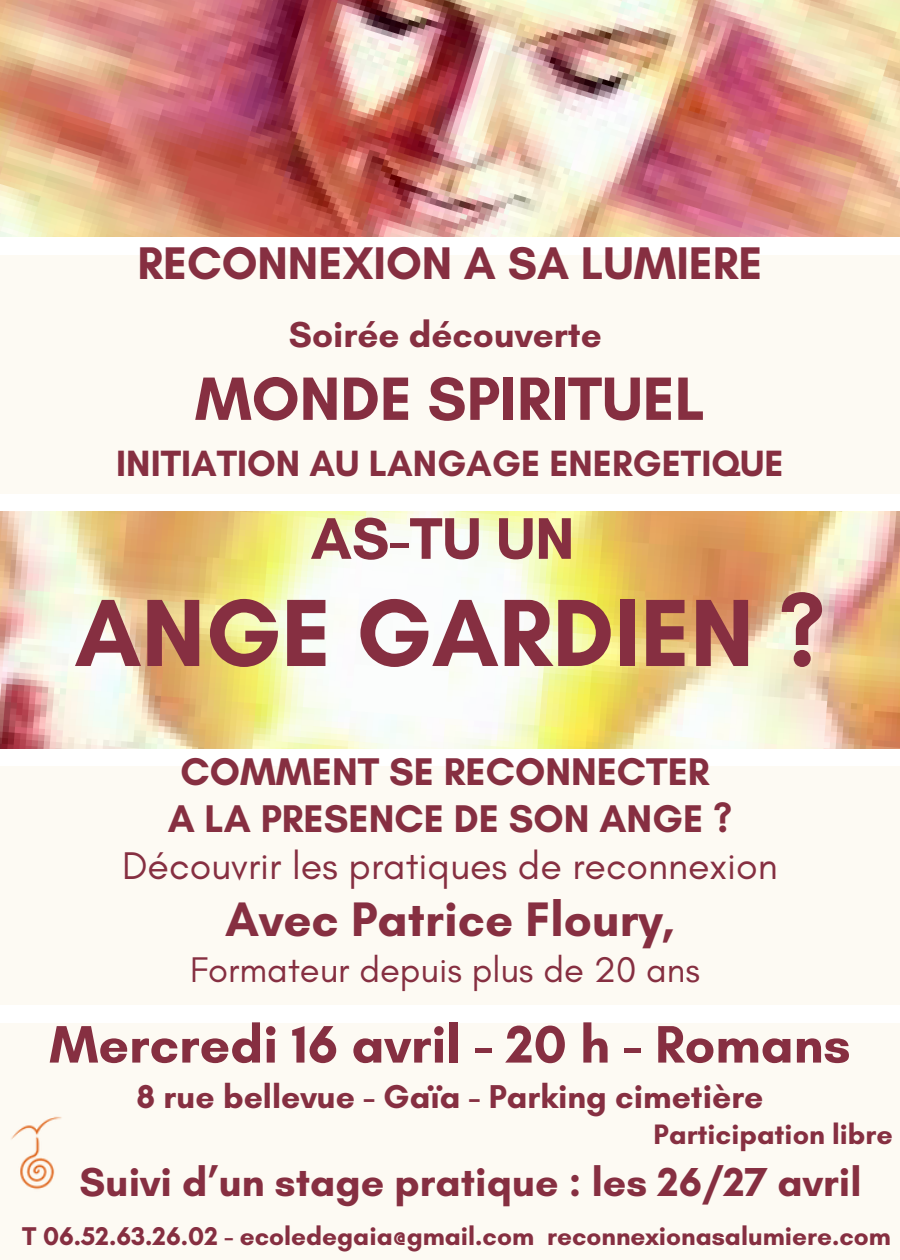
<style>
.page{position:relative;width:900px;height:1260px;background:#fff}
.page>*{position:absolute;margin:0;border:0;box-sizing:border-box;transform-origin:0 0}
.t1{font:700 97.25px "Glacial Indifference";color:#862f41}
.t2{font:700 62.25px "Glacial Indifference";color:#862f41}
.t3{font:700 59.75px "Glacial Indifference";color:#862f41}
.t4{font:700 53.75px "Glacial Indifference";color:#862f41}
.t5{font:700 49.25px "Glacial Indifference";color:#862f41}
.t6{font:700 46.5px "Glacial Indifference";color:#862f41}
.t7{font:700 41.25px "Glacial Indifference";color:#862f41}
.t8{font:700 39.25px/47px "Glacial Indifference";color:#862f41;text-align:center}
.t9{font:700 37.25px "Glacial Indifference";color:#862f41}
.t10{font:700 36.75px "Glacial Indifference";color:#862f41}
.t11{font:36.25px "Glacial Indifference";color:#862f41}
.t12{font:700 33.75px "Glacial Indifference";color:#862f41}
.t13{font:700 28.75px "Glacial Indifference";color:#862f41}
.t14{font:700 26.25px "Glacial Indifference";color:#862f41}
.s1{font-weight:400}
</style>
<div class="page">
<div style="left:0;top:255px;width:900px;height:238px;background:#fdfaf3"></div>
<div style="left:0;top:767px;width:900px;height:238px;background:#fdfaf3"></div>
<div style="left:0;top:1024px;width:900px;height:236px;background:#fdfaf3"></div>
<img style="left:0;top:0;width:900px;height:236px">
<img style="left:0;top:512px;width:900px;height:236px">
<img style="left:11px;top:1116px;width:51px;height:74px">
<p class="t6" style="left:138px;top:235px;width:626px">RECONNEXION A SA LUMIERE</p>
<p class="t10" style="left:289px;top:312px;width:314px">Soirée découverte</p>
<p class="t2" style="left:195px;top:361px;width:512px">MONDE SPIRITUEL</p>
<p class="t9" style="left:116px;top:441px;width:669px">INITIATION AU LANGAGE ENERGETIQUE</p>
<h5 class="t3" style="left:311px;top:502px;width:265px">AS-TU UN</h5>
<h5 class="t1" style="left:75px;top:574px;width:752px">ANGE GARDIEN ?</h5>
<p class="t8" style="left:122px;top:748px;width:657px">COMMENT SE RECONNECTER<br>A LA PRESENCE DE SON ANGE ?<br><span class="s1">Découvrir les pratiques de reconnexion</span></p>
<p class="t5" style="left:225px;top:889px;width:451px">Avec Patrice Floury,</p>
<p class="t11" style="left:190px;top:948px;width:511px">Formateur depuis plus de 20 ans</p>
<h3 class="t4" style="left:49px;top:1012px;width:803px">Mercredi 16 avril - 20 h - Romans</h3>
<p class="t12" style="left:137px;top:1076px;width:628px">8 rue bellevue - Gaïa - Parking cimetière</p>
<h2 class="t13" style="left:654px;top:1116px;width:241px">Participation libre</h2>
<h4 class="t7" style="left:80px;top:1157px;width:783px">Suivi d’un stage pratique : les 26/27 avril</h4>
<h1 class="t14" style="left:22px;top:1220px;width:513px">T 06.52.63.26.02 - ecoledegaia@gmail.com</h1>
<h6 class="t14" style="left:547px;top:1220px;width:345px">reconnexionasalumiere.com</h6>
</div>
